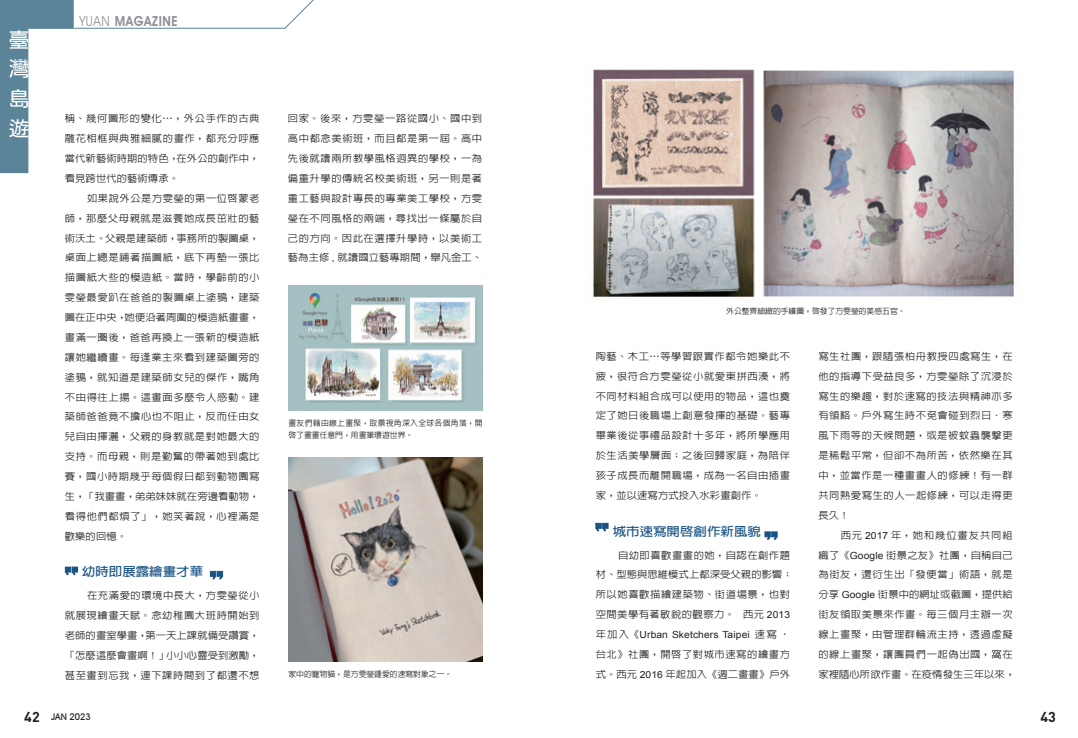
<style>
.page{position:relative;width:1078px;height:738px;background:#fff}
.page>*{position:absolute;margin:0;border:0;box-sizing:border-box;transform-origin:0 0}
.t1{font:21.3px/29.8px "jf openhuninn 1.1";color:#fff;text-align:justify}
.t2{font:700 14.2px "DIN";color:#221f1f}
.t3{font:600 13.8px "Avant Garde IT Cby BT";letter-spacing:.05em;color:#8e9196;scale:.9 1}
.中標{font:700 12.1px "AR Hei B5";color:#195384;scale:1.11 1}
.內文{font:500 9.8px/19.8px "AR Hei B5";letter-spacing:.055em;color:#221f1f;text-align:justify;scale:1.05 1}
.內文-2{font:500 9.8px "AR Hei B5";letter-spacing:.01em;color:#221f1f;scale:1.05 1}
.t4{font:500 9.2px "Avant Garde IT Cby BT";color:#221f1f}
.圖說{font:500 7.8px "AR Hei B5";color:#221f1f}
.圖說-2{font:500 7.8px/12px "AR Hei B5";letter-spacing:.045em;color:#221f1f}
.s1{font-weight:400}
.s2{font-family:"Arial";font-weight:400}
.s3{font-family:"DIN";font-weight:700;font-size:14.2px}
</style>
<div class="page">
<svg style="left:210px;top:570px;width:13px;height:10px"></svg>
<svg style="left:64px;top:566px;width:14px;height:10px"></svg>
<svg style="left:764px;top:531px;width:14px;height:10px"></svg>
<svg style="left:595px;top:523px;width:13px;height:9px"></svg>
<img style="left:288px;top:457px;width:194px;height:203px">
<img style="left:593px;top:69px;width:421px;height:228px">
<img style="left:288px;top:285px;width:194px;height:125px">
<svg style="left:0;top:0;width:314px;height:173px"></svg>
<h1 class="t1" style="left:9px;top:24px;width:22px">臺灣島遊</h1>
<h3 class="t3" style="left:79px;top:13px;width:111px"><span class="s1">YUAN</span> MAGAZINE</h3>
<p class="內文" style="left:65px;top:109px;width:187px">稱、幾何圖形的變化⋯，外公手作的古典雕花相框與典雅細膩的畫作，都充分呼應當代新藝術時期的特色，在外公的創作中，看見跨世代的藝術傳承。</p>
<p class="內文" style="left:65px;top:188px;width:187px;text-indent:22px">如果說外公是方雯瑩的第一位啟蒙老師，那麼父母親就是滋養她成長茁壯的藝術沃土。父親是建築師，事務所的製圖桌，桌面上總是鋪著描圖紙，底下再墊一張比描圖紙大些的模造紙。當時，學齡前的小雯瑩最愛趴在爸爸的製圖桌上塗鴉，建築圖在正中央，她便沿著周圍的模造紙畫畫，畫滿一圈後，爸爸再換上一張新的模造紙讓她繼續畫。每逢業主來看到建築圖旁的塗鴉，就知道是建築師女兒的傑作，嘴角不由得往上揚。這畫面多麼令人感動。建築師爸爸竟不擔心也不阻止，反而任由女兒自由揮灑，父親的身教就是對她最大的支持。而母親，則是勤奮的帶著她到處比賽，國小時期幾乎每個假日都到動物園寫生，「我畫畫，弟弟妹妹就在旁邊看動物，看得他們都煩了」，她笑著說，心裡滿是歡樂的回憶。</p>
<p class="中標" style="left:82px;top:565px;width:111px">幼時即展露繪畫才華</p>
<p class="內文" style="left:65px;top:585px;width:187px;text-indent:22px">在充滿愛的環境中長大，方雯瑩從小就展現繪畫天賦。念幼稚園大班時開始到老師的畫室學畫，第一天上課就備受讚賞，「怎麼這麼會畫啊！」小小心靈受到激勵，甚至畫到忘我，連下課時間到了都還不想</p>
<p class="內文" style="left:288px;top:109px;width:186px">回家。後來，方雯瑩一路從國小、國中到高中都念美術班，而且都是第一屆。高中先後就讀兩所教學風格迥異的學校，一為偏重升學的傳統名校美術班，另一則是著重工藝與設計專長的專業美工學校，方雯瑩在不同風格的兩端，尋找出一條屬於自己的方向。因此在選擇升學時，以美術工藝為主修 <span class="s2">,</span> 就讀國立藝專期間，舉凡金工、</p>
<p class="圖說" style="left:726px;top:307px;width:181px">外公整齊細緻的手繪圖，啟發了方雯瑩的美感五官。</p>
<p class="內文" style="left:818px;top:346px;width:186px">寫生社團，跟隨張柏舟教授四處寫生，在他的指導下受益良多，方雯瑩除了沉浸於寫生的樂趣，對於速寫的技法與精神亦多有領略。戶外寫生時不免會碰到烈日．寒風下雨等的天候問題，或是被蚊蟲襲擊更是稀鬆平常，但卻不為所苦，依然樂在其中，並當作是一種畫畫人的修練！有一群共同熱愛寫生的人一起修練，可以走得更長久！</p>
<p class="內文" style="left:818px;top:524px;width:186px;text-indent:22px">西元 <span class="s2">2017</span> 年，她和幾位畫友共同組織了《<span class="s2">Google</span> 街景之友》社團，自稱自己為街友，還衍生出「發便當」術語，就是分享 <span class="s2">Google</span> 街景中的網址或截圖，提供給街友領取美景來作畫。每三個月主辦一次線上畫聚，由管理群輪流主持，透過虛擬的線上畫聚，讓團員們一起偽出國，窩在</p>
<p class="內文" style="left:595px;top:346px;width:186px">陶藝、木工⋯等學習跟實作都令她樂此不疲，很符合方雯瑩從小就愛東拼西湊，將不同材料組合成可以使用的物品，這也奠定了她日後職場上創意發揮的基礎。藝專畢業後從事禮品設計十多年，將所學應用於生活美學層面；之後回歸家庭，為陪伴孩子成長而離開職場，成為一名自由插畫家，並以速寫方式投入水彩畫創作。</p>
<p class="中標" style="left:612px;top:524px;width:135px">城市速寫開啟創作新風貌</p>
<p class="內文" style="left:595px;top:544px;width:189px;text-align:left;text-indent:22px">自幼即喜歡畫畫的她，自認在創作題材、型態與思維模式上都深受父親的影響；所以她喜歡描繪建築物、街道場景，也對空間美學有著敏銳的觀察力。 西元 <span class="s2">2013</span>年加入《<span class="s2">Urban Sketchers Taipei</span> 速寫 ‧台北》社團，開啟了對城市速寫的繪畫方式。西元 <span class="s2">2016</span> 年起加入《週二畫畫》戶外</p>
<p class="圖說-2" style="left:288px;top:416px;width:196px">畫友們藉由線上畫聚，取景視角深入全球各個角落，開啟了畫畫任意門，用畫筆環遊世界。</p>
<p class="圖說" style="left:288px;top:669px;width:165px">家中的寵物貓，是方雯瑩鍾愛的速寫對象之一。</p>
<p class="內文-2" style="left:818px;top:668px;width:189px">家裡隨心所欲作畫。在疫情發生三年以來，</p>
<p class="t4" style="left:24px;top:710px;width:68px"><span class="s3">42</span> JAN 2023</p>
<h2 class="t2" style="left:1040px;top:707px;width:17px">43</h2>
</div>
